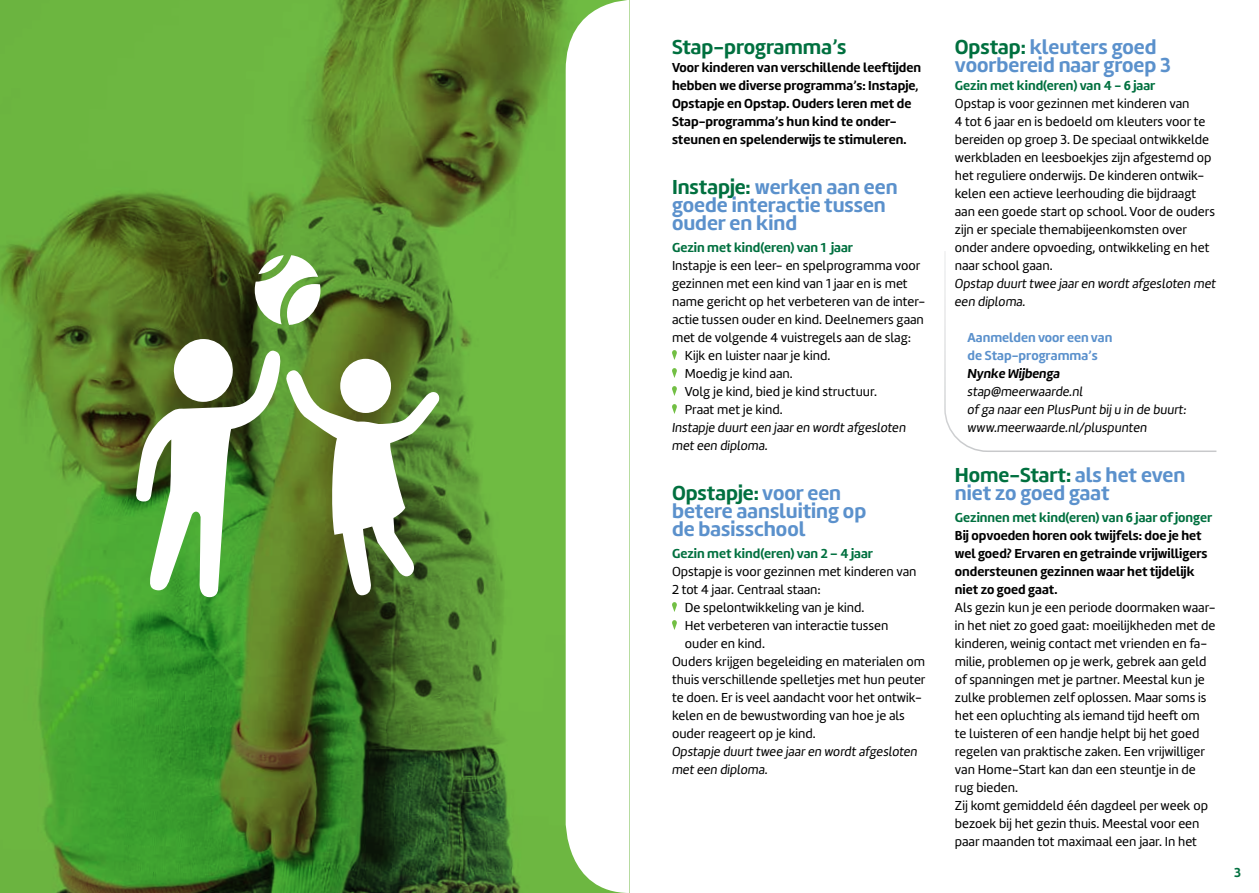
<style>
.page{position:relative;width:1259px;height:893px;background:#fff}
.page>*{position:absolute;margin:0;border:0;box-sizing:border-box;transform-origin:0 0}
.t1{font:700 21px/18px "Amelia";color:#5b91cc}
.t2{font:700 21px "Amelia";color:#00703f}
.t3{font:13.5px/18px "Amelia";color:#000}
.t4{font:700 13.5px/18px "Amelia";color:#000}
.t5{font:13.5px/18px "Amelia Oblicua";color:#000}
.t6{font:700 13.5px "Amelia";color:#00703f}
.t7{font:700 13.5px/18px "Amelia";color:#5b91cc}
.t8{font:700 13.5px "Amelia Oblicua";color:#000}
.s1{color:#00703f}
</style>
<div class="page">
<svg style="left:672px;top:350px;width:5px;height:10px"></svg>
<svg style="left:672px;top:368px;width:5px;height:10px"></svg>
<svg style="left:672px;top:386px;width:5px;height:10px"></svg>
<svg style="left:672px;top:404px;width:5px;height:10px"></svg>
<svg style="left:672px;top:602px;width:5px;height:10px"></svg>
<svg style="left:672px;top:620px;width:5px;height:10px"></svg>
<img style="left:0;top:0;width:566px;height:893px">
<svg style="left:566px;top:0;width:61px;height:893px"></svg>
<svg style="left:255px;top:255px;width:65px;height:70px"></svg>
<svg style="left:136px;top:339px;width:304px;height:258px"></svg>
<svg style="left:944px;top:251px;width:273px;height:201px"></svg>
<h1 class="t2" style="left:672px;top:35px;width:176px">Stap-programma’s</h1>
<p class="t4" style="left:672px;top:59px;width:251px">Voor kinderen van verschillende leeftijden hebben we diverse programma’s: Instapje, Opstapje en Opstap. Ouders leren met de Stap-programma’s hun kind te onder&shy;steunen en spelenderwijs te stimuleren.</p>
<h1 class="t1" style="left:672px;top:178px;width:227px"><span class="s1">Instapje:</span> werken aan een goede interactie tussen ouder en kind</h1>
<p class="t6" style="left:672px;top:240px;width:182px">Gezin met kind(eren) van 1 jaar</p>
<p class="t3" style="left:672px;top:257px;width:250px">Instapje is een leer- en spelprogramma voor</p>
<p class="t3" style="left:672px;top:275px;width:237px">gezinnen met een kind van 1 jaar en is met</p>
<p class="t3" style="left:672px;top:293px;width:255px">name gericht op het verbeteren van de inter-</p>
<p class="t3" style="left:672px;top:311px;width:253px">actie tussen ouder en kind. Deelnemers gaan</p>
<p class="t3" style="left:672px;top:329px;width:241px">met de volgende 4 vuistregels aan de slag:</p>
<p class="t3" style="left:685px;top:347px;width:147px">Kijk en luister naar je kind.</p>
<p class="t3" style="left:685px;top:365px;width:109px">Moedig je kind aan.</p>
<p class="t3" style="left:685px;top:383px;width:194px">Volg je kind, bied je kind structuur.</p>
<p class="t3" style="left:685px;top:401px;width:99px">Praat met je kind.</p>
<p class="t5" style="left:672px;top:419px;width:236px">Instapje duurt een jaar en wordt afgesloten met een diploma.</p>
<h1 class="t1" style="left:672px;top:484px;width:196px"><span class="s1">Opstapje:</span> voor een betere aansluiting op de basisschool</h1>
<p class="t6" style="left:672px;top:546px;width:202px">Gezin met kind(eren) van 2 – 4 jaar</p>
<p class="t3" style="left:672px;top:563px;width:246px">Opstapje is voor gezinnen met kinderen van</p>
<p class="t3" style="left:672px;top:581px;width:150px">2 tot 4 jaar. Centraal staan:</p>
<p class="t3" style="left:685px;top:599px;width:181px">De spelontwikkeling van je kind.</p>
<p class="t3" style="left:685px;top:617px;width:205px">Het verbeteren van interactie tussen</p>
<p class="t3" style="left:685px;top:635px;width:82px">ouder en kind.</p>
<p class="t3" style="left:672px;top:653px;width:254px">Ouders krijgen begeleiding en materialen om</p>
<p class="t3" style="left:672px;top:671px;width:255px">thuis verschillende spelletjes met hun peuter</p>
<p class="t3" style="left:672px;top:689px;width:252px">te doen. Er is veel aandacht voor het ontwik-</p>
<p class="t3" style="left:672px;top:707px;width:234px">kelen en de bewustwording van hoe je als</p>
<p class="t3" style="left:672px;top:725px;width:145px">ouder reageert op je kind.</p>
<p class="t5" style="left:672px;top:743px;width:247px">Opstapje duurt twee jaar en wordt afgesloten met een diploma.</p>
<h1 class="t1" style="left:955px;top:38px;width:217px"><span class="s1">Opstap:</span> kleuters goed voorbereid naar groep 3</h1>
<p class="t6" style="left:955px;top:78px;width:202px">Gezin met kind(eren) van 4 - 6 jaar</p>
<p class="t3" style="left:955px;top:95px;width:262px">Opstap is voor gezinnen met kinderen van<br>4 tot 6 jaar en is bedoeld om kleuters voor te bereiden op groep 3. De speciaal ontwikkelde werkbladen en leesboekjes zijn afgestemd op het reguliere onderwijs. De kinderen ontwik&shy;kelen een actieve leerhouding die bijdraagt aan een goede start op school. Voor de ouders zijn er speciale themabijeenkomsten over onder andere opvoeding, ontwikkeling en het naar school gaan.</p>
<p class="t5" style="left:955px;top:275px;width:263px">Opstap duurt twee jaar en wordt afgesloten met een diploma.</p>
<p class="t7" style="left:967px;top:329px;width:146px">Aanmelden voor een van de Stap-programma’s</p>
<p class="t8" style="left:967px;top:366px;width:94px">Nynke Wijbenga</p>
<p class="t5" style="left:967px;top:382px;width:220px">stap@meerwaarde.nl<br>of ga naar een PlusPunt bij u in de buurt: www.meerwaarde.nl/pluspunten</p>
<h1 class="t1" style="left:955px;top:466px;width:232px"><span class="s1">Home-Start:</span> als het even niet zo goed gaat</h1>
<p class="t6" style="left:955px;top:510px;width:259px">Gezinnen met kind(eren) van 6 jaar of jonger</p>
<p class="t4" style="left:955px;top:527px;width:254px">Bij opvoeden horen ook twijfels: doe je het wel goed? Ervaren en getrainde vrijwilligers ondersteunen gezinnen waar het tijdelijk niet zo goed gaat.</p>
<p class="t3" style="left:955px;top:599px;width:262px">Als gezin kun je een periode doormaken waar&shy;in het niet zo goed gaat: moeilijkheden met de kinderen, weinig contact met vrienden en fa&shy;milie, problemen op je werk, gebrek aan geld of spanningen met je partner. Meestal kun je zulke problemen zelf oplossen. Maar soms is het een opluchting als iemand tijd heeft om<br>te luisteren of een handje helpt bij het goed regelen van praktische zaken. Een vrijwilliger van Home-Start kan dan een steuntje in de rug bieden.<br>Zij komt gemiddeld één dagdeel per week op bezoek bij het gezin thuis. Meestal voor een paar maanden tot maximaal een jaar. In het</p>
<p class="t6" style="left:1234px;top:864px;width:8px">3</p>
</div>
